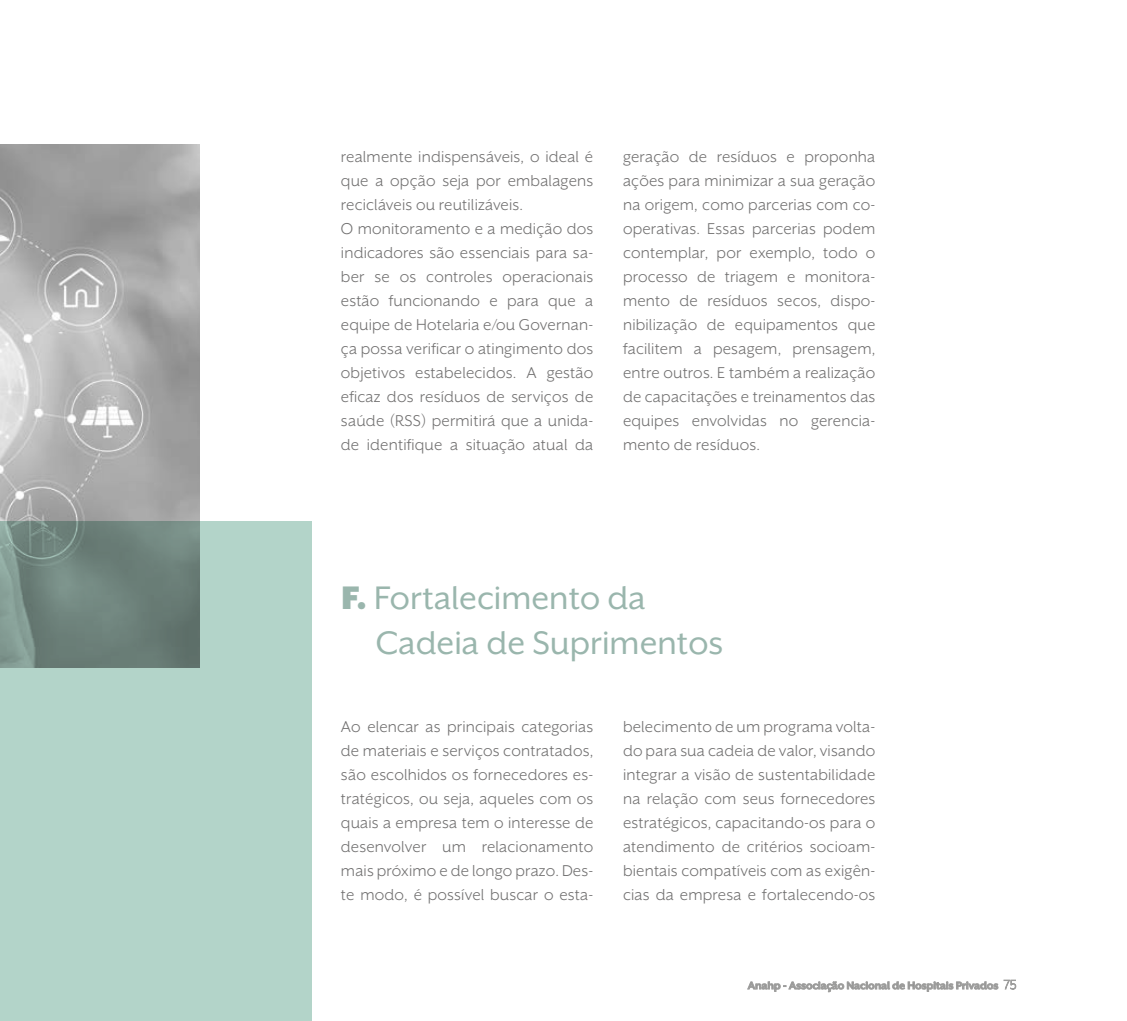
<style>
.page{position:relative;width:1127px;height:1021px;background:#fff}
.page>*{position:absolute;margin:0;border:0;box-sizing:border-box;transform-origin:0 0}
.t1{font:37.5px/45px "Mr Eaves XL San OT";color:#9ab6ad}
.t2{font:18px/24px "Mr Eaves XL San OT";letter-spacing:.01em;color:#706f6f;text-align:justify}
.t3{font:700 12px "Mr Eaves XL San OT";color:#878787}
.s1{font-weight:900}
.s2{font-weight:300;font-size:15px}
</style>
<div class="page">
<svg style="left:0;top:144px;width:200px;height:377px"></svg>
<svg style="left:0;top:521px;width:311px;height:499px;fill:#b3d4c9"></svg>
<svg style="left:747px;top:979px;width:269px;height:13px"></svg>
<p class="t2" style="left:341px;top:144px;width:254px;text-align:left">realmente indispensáveis, o ideal é que a opção seja por embalagens recicláveis ou reutilizáveis.<br>O monitoramento e a medição dos indicadores são essenciais para sa&shy;ber se os controles operacionais estão funcionando e para que a equipe de Hotelaria e/ou Governan&shy;ça possa verificar o atingimento dos objetivos estabelecidos. A gestão eficaz dos resíduos de serviços de saúde (RSS) permitirá que a unida&shy;de identifique a situação atual da</p>
<p class="t2" style="left:623px;top:144px;width:254px">geração de resíduos e proponha ações para minimizar a sua geração na origem, como parcerias com co&shy;operativas. Essas parcerias podem contemplar, por exemplo, todo o processo de triagem e monitora&shy;mento de resíduos secos, dispo&shy;nibilização de equipamentos que facilitem a pesagem, prensagem, entre outros. E também a realização de capacitações e treinamentos das equipes envolvidas no gerencia&shy;mento de resíduos.</p>
<h1 class="t1" style="left:376px;top:575px;width:349px;text-indent:-35px"><span class="s1">F.</span> Fortalecimento da<br>Cadeia de Suprimentos</h1>
<p class="t2" style="left:341px;top:714px;width:254px">Ao elencar as principais categorias de materiais e serviços contratados, são escolhidos os fornecedores es&shy;tratégicos, ou seja, aqueles com os quais a empresa tem o interesse de desenvolver um relacionamento mais próximo e de longo prazo. Des&shy;te modo, é possível buscar o esta-</p>
<p class="t2" style="left:623px;top:714px;width:254px">belecimento de um programa volta&shy;do para sua cadeia de valor, visando integrar a visão de sustentabilidade na relação com seus fornecedores estratégicos, capacitando-os para o atendimento de critérios socioam&shy;bientais compatíveis com as exigên&shy;cias da empresa e fortalecendo-os</p>
<p class="t3" style="left:748px;top:979px;width:270px">Anahp - Associação Nacional de Hospitais Privados <span class="s2">75</span></p>
</div>
